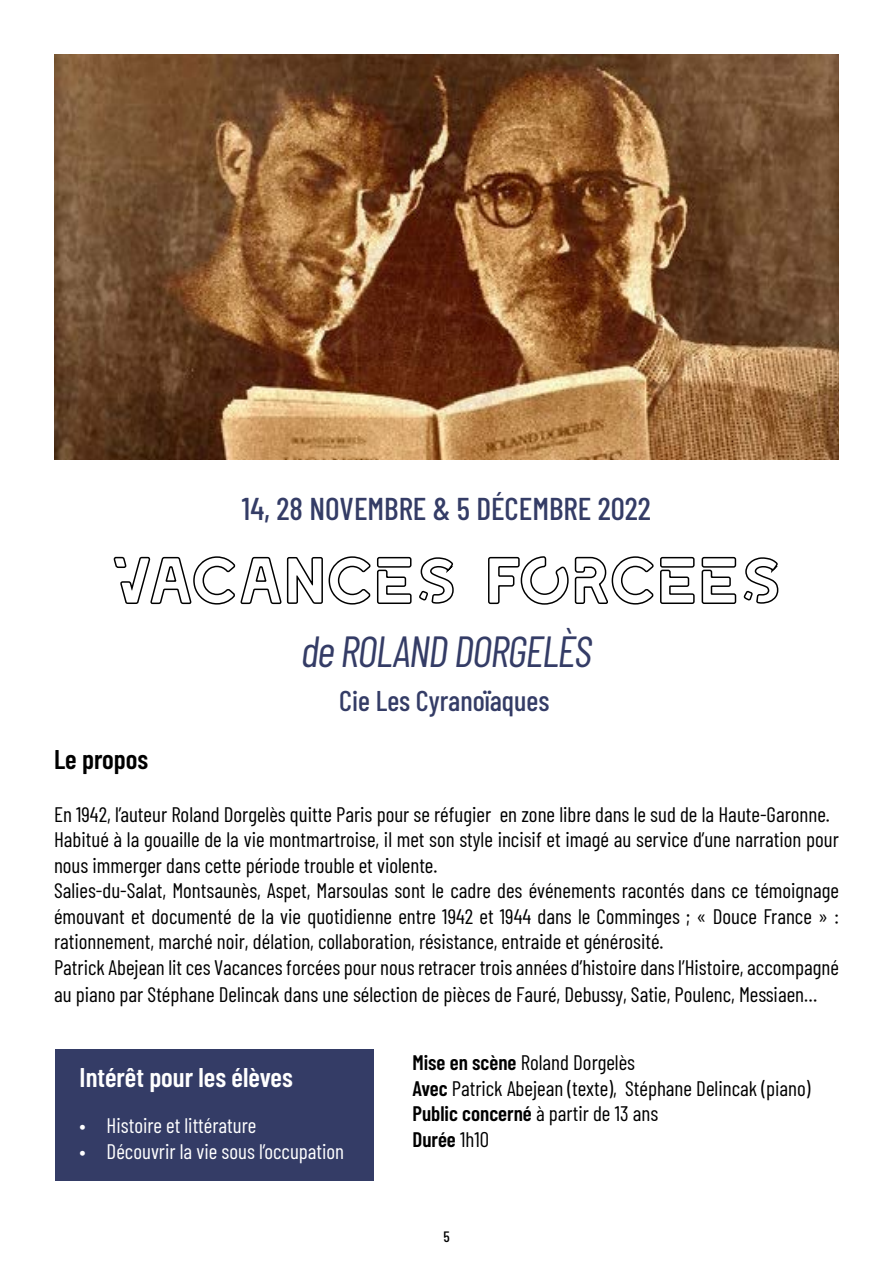
<style>
.page{position:relative;width:893px;height:1263px;background:#fff}
.page>*{position:absolute;margin:0;border:0;box-sizing:border-box;transform-origin:0 0}
.t1{font:63px "LEIXO DEMO";color:#fff}
.t2{font:italic 43.5px "Barlow Condensed";letter-spacing:-.03em;color:#343c66}
.t3{font:500 31.5px "Barlow Condensed";color:#343c66}
.t4{font:500 28.5px "Barlow Condensed";color:#343c66}
.t5{font:600 27px "Barlow Condensed";color:#fff}
.t6{font:600 27px "Barlow Condensed";color:#000}
.t7{font:21px/25.7px "Barlow Condensed";color:#000}
.t8{font:21px "Barlow Condensed";color:#fff}
.t9{font:500 15px "Barlow Condensed";color:#000}
.s1{font-weight:600}
</style>
<div class="page">
<div style="left:55px;top:1049px;width:318px;height:132px;background:#343c66"></div>
<img style="left:54px;top:54px;width:785px;height:405px">
<svg style="left:113px;top:556px;width:341px;height:49px"></svg>
<svg style="left:488px;top:556px;width:291px;height:49px"></svg>
<h3 class="t3" style="left:242px;top:486px;width:411px">14, 28 NOVEMBRE &amp; 5 DÉCEMBRE 2022</h3>
<h1 class="t1" style="left:111px;top:547px;width:673px">VACANCES FORCEES</h1>
<h2 class="t2" style="left:301px;top:620px;width:292px">de ROLAND DORGELÈS</h2>
<h3 class="t4" style="left:339px;top:680px;width:212px">Cie Les Cyranoïaques</h3>
<p class="t6" style="left:54px;top:740px;width:96px">Le propos</p>
<p class="t7" style="left:54px;top:800px;width:786px">En 1942, l’auteur Roland Dorgelès quitte Paris pour se réfugier en zone libre dans le sud de la Haute-Garonne.<br>Habitué à la gouaille de la vie montmartroise, il met son style incisif et imagé au service d’une narration pour nous immerger dans cette période trouble et violente.<br>Salies-du-Salat, Montsaunès, Aspet, Marsoulas sont le cadre des événements racontés dans ce témoignage émouvant et documenté de la vie quotidienne entre 1942 et 1944 dans le Comminges ; « Douce France » : rationnement, marché noir, délation, collaboration, résistance, entraide et générosité.<br>Patrick Abejean lit ces Vacances forcées pour nous retracer trois années d’histoire dans l’Histoire, accompagné au piano par Stéphane Delincak dans une sélection de pièces de Fauré, Debussy, Satie, Poulenc, Messiaen…</p>
<p class="t5" style="left:80px;top:1058px;width:215px">Intérêt pour les élèves</p>
<p class="t8" style="left:80px;top:1110px;width:178px">• Histoire et littérature</p>
<p class="t8" style="left:80px;top:1136px;width:266px">• Découvrir la vie sous l’occupation</p>
<p class="t7" style="left:412px;top:1048px;width:399px"><span class="s1">Mise en scène</span> Roland Dorgelès<br><span class="s1">Avec</span> Patrick Abejean (texte), Stéphane Delincak (piano)<br><span class="s1">Public concerné</span> à partir de 13 ans<br><span class="s1">Durée</span> 1h10</p>
<p class="t9" style="left:443px;top:1226px;width:8px">5</p>
</div>
